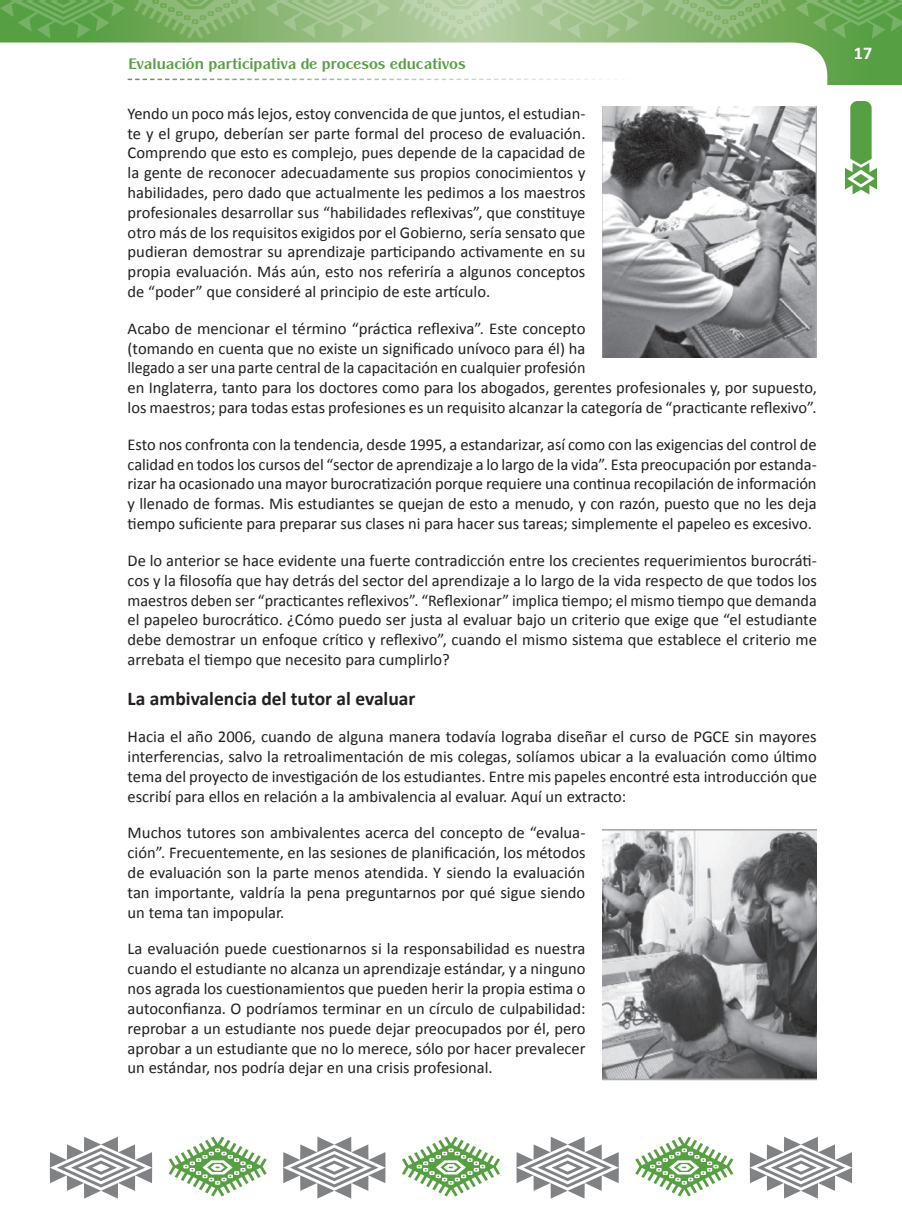
<style>
.page{position:relative;width:902px;height:1208px;background:#fff}
.page>*{position:absolute;margin:0;border:0;box-sizing:border-box;transform-origin:0 0}
._01_sub_3{font:700 19.5px "Calibri";color:#231f20}
.t1{font:700 18px "Calibri";color:#fff}
._01_Texto_principal{font:16.5px/19.8px "Calibri";color:#231f20;text-align:justify}
.t2{font:700 15.75px "Panache";color:#579f43}
</style>
<div class="page">
<svg style="left:844px;top:101px;width:32px;height:93px"></svg>
<svg style="left:0;top:0;width:901px;height:85px"></svg>
<svg style="left:128px;top:79px;width:684px;height:1px"></svg>
<svg style="left:168px;top:1136px;width:99px;height:60px"></svg>
<svg style="left:402px;top:1136px;width:98px;height:60px"></svg>
<svg style="left:635px;top:1136px;width:98px;height:60px"></svg>
<svg style="left:283px;top:1136px;width:102px;height:62px"></svg>
<svg style="left:50px;top:1136px;width:102px;height:62px"></svg>
<svg style="left:516px;top:1136px;width:102px;height:62px"></svg>
<svg style="left:749px;top:1136px;width:103px;height:62px"></svg>
<svg style="left:399px;top:0;width:122px;height:39px;background:#b6cfa6"></svg>
<svg style="left:664px;top:0;width:122px;height:39px;background:#86b46e"></svg>
<svg style="left:134px;top:0;width:122px;height:39px;background:#80b168"></svg>
<svg style="left:530px;top:0;width:125px;height:39px;background:#a1c28d"></svg>
<svg style="left:795px;top:0;width:106px;height:39px;background:#67a753"></svg>
<svg style="left:0;top:0;width:125px;height:39px;background:#61a44e"></svg>
<svg style="left:265px;top:0;width:125px;height:39px;background:#9cc088"></svg>
<img style="left:602px;top:106px;width:214px;height:251px">
<img style="left:602px;top:829px;width:214px;height:251px">
<p class="t2" style="left:129px;top:55px;width:338px">Evaluación participativa de procesos educativos</p>
<p class="_01_Texto_principal" style="left:128px;top:103px;width:459px">Yendo un poco más lejos, estoy convencida de que juntos, el estudian&shy;te y el grupo, deberían ser parte formal del proceso de evaluación.<br>Comprendo que esto es complejo, pues depende de la capacidad de la gente de reconocer adecuadamente sus propios conocimientos y habilidades, pero dado que actualmente les pedimos a los maestros profesionales desarrollar sus “habilidades reflexivas”, que constituye otro más de los requisitos exigidos por el Gobierno, sería sensato que pudieran demostrar su aprendizaje participando activamente en su propia evaluación. Más aún, esto nos referiría a algunos conceptos de “poder” que consideré al principio de este artículo.</p>
<p class="_01_Texto_principal" style="left:128px;top:318px;width:690px;text-align:left">Acabo de mencionar el término “práctica reflexiva”. Este concepto<br>(tomando en cuenta que no existe un significado unívoco para él) ha<br>llegado a ser una parte central de la capacitación en cualquier profesión<br>en Inglaterra, tanto para los doctores como para los abogados, gerentes profesionales y, por supuesto, los maestros; para todas estas profesiones es un requisito alcanzar la categoría de “practicante reflexivo”.</p>
<p class="_01_Texto_principal" style="left:128px;top:434px;width:690px">Esto nos confronta con la tendencia, desde 1995, a estandarizar, así como con las exigencias del control de calidad en todos los cursos del “sector de aprendizaje a lo largo de la vida”. Esta preocupación por estanda&shy;rizar ha ocasionado una mayor burocratización porque requiere una continua recopilación de información y llenado de formas. Mis estudiantes se quejan de esto a menudo, y con razón, puesto que no les deja tiempo suficiente para preparar sus clases ni para hacer sus tareas; simplemente el papeleo es excesivo.</p>
<p class="_01_Texto_principal" style="left:128px;top:550px;width:690px">De lo anterior se hace evidente una fuerte contradicción entre los crecientes requerimientos burocráti&shy;cos y la filosofía que hay detrás del sector del aprendizaje a lo largo de la vida respecto de que todos los maestros deben ser “practicantes reflexivos”. “Reflexionar” implica tiempo; el mismo tiempo que demanda el papeleo burocrático. ¿Cómo puedo ser justa al evaluar bajo un criterio que exige que “el estudiante debe demostrar un enfoque crítico y reflexivo”, cuando el mismo sistema que establece el criterio me arrebata el tiempo que necesito para cumplirlo?</p>
<p class="_01_sub_3" style="left:128px;top:686px;width:289px">La ambivalencia del tutor al evaluar</p>
<p class="_01_Texto_principal" style="left:128px;top:727px;width:690px">Hacia el año 2006, cuando de alguna manera todavía lograba diseñar el curso de PGCE sin mayores interferencias, salvo la retroalimentación de mis colegas, solíamos ubicar a la evaluación como último tema del proyecto de investigación de los estudiantes. Entre mis papeles encontré esta introducción que escribí para ellos en relación a la ambivalencia al evaluar. Aquí un extracto:</p>
<p class="_01_Texto_principal" style="left:128px;top:823px;width:459px">Muchos tutores son ambivalentes acerca del concepto de “evalua&shy;ción”. Frecuentemente, en las sesiones de planificación, los métodos de evaluación son la parte menos atendida. Y siendo la evaluación tan importante, valdría la pena preguntarnos por qué sigue siendo un tema tan impopular.</p>
<p class="_01_Texto_principal" style="left:128px;top:939px;width:459px">La evaluación puede cuestionarnos si la responsabilidad es nuestra cuando el estudiante no alcanza un aprendizaje estándar, y a ninguno nos agrada los cuestionamientos que pueden herir la propia estima o autoconfianza. O podríamos terminar en un círculo de culpabilidad: reprobar a un estudiante nos puede dejar preocupados por él, pero aprobar a un estudiante que no lo merece, sólo por hacer prevalecer un estándar, nos podría dejar en una crisis profesional.</p>
<p class="t1" style="left:853px;top:41px;width:20px">17</p>
</div>
